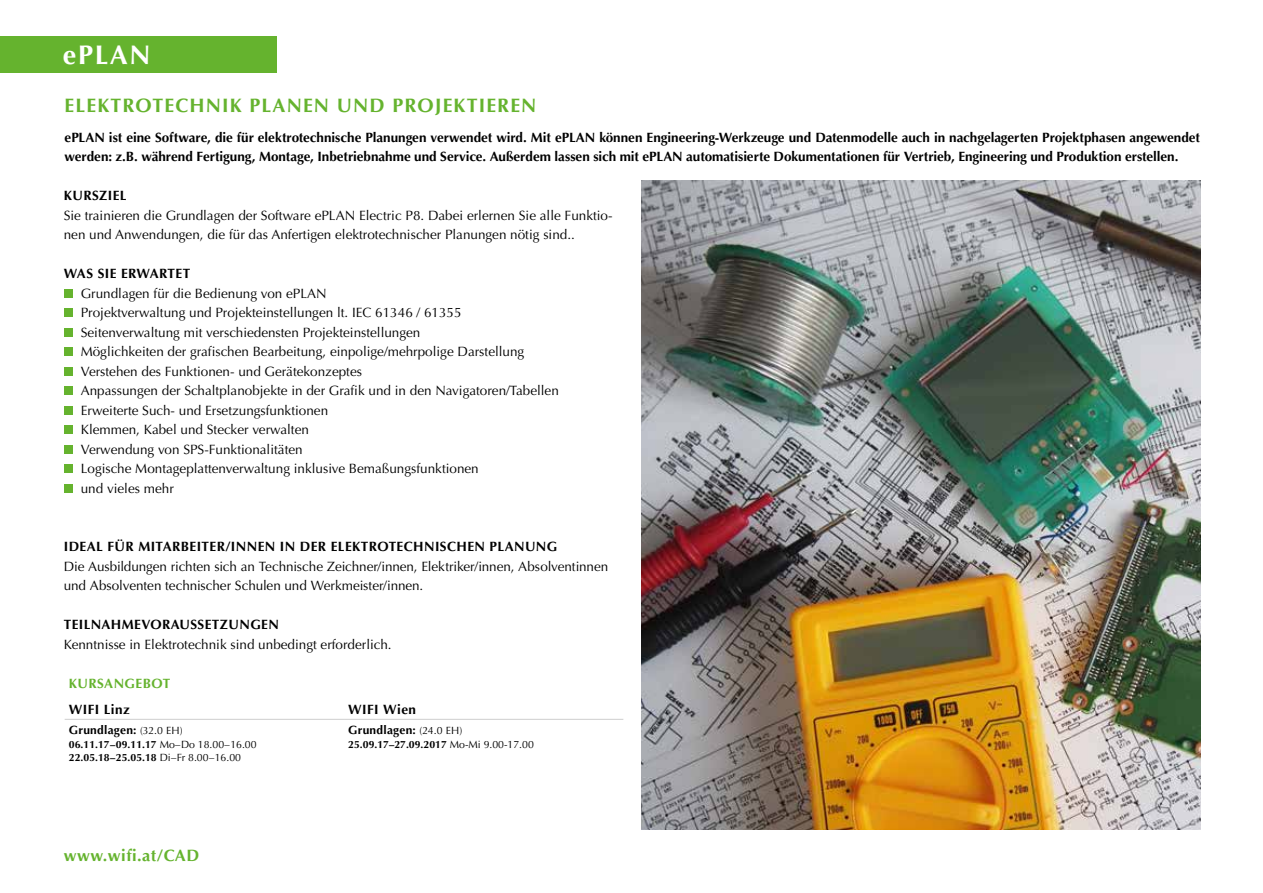
<style>
.page{position:relative;width:1263px;height:893px;background:#fff}
.page>*{position:absolute;margin:0;border:0;box-sizing:border-box;transform-origin:0 0}
.t1{font:700 27px "Optima LT Std";letter-spacing:.06em;color:#fff}
.t2{font:700 19.5px "Optima LT Std";letter-spacing:.06em;color:#65b32e}
.t3{font:700 16.5px "Optima LT Std";letter-spacing:.03em;color:#65b32e}
.t4{font:13.5px/19.5px "Optima LT Std";color:#000}
.t5{font:700 13.5px/19.5px "Optima LT Std";color:#000}
.t6{font:700 13.5px "Optima LT Std";letter-spacing:.03em;color:#000}
.t7{font:700 13.5px "Optima LT Std";letter-spacing:.03em;color:#65b32e}
.t8{font:700 12px "Optima LT Std";letter-spacing:.02em;color:#000}
.t9{font:700 10.5px/13.5px "Optima LT Std";color:#000}
.s1{font-weight:400;font-size:10.5px}
.s2{font-weight:400}
</style>
<div class="page">
<div style="left:0;top:36px;width:276px;height:36px;background:#65b32e"></div>
<div style="left:64px;top:289px;width:9px;height:9px;background:#65b32e"></div>
<div style="left:64px;top:308px;width:9px;height:9px;background:#65b32e"></div>
<div style="left:64px;top:328px;width:9px;height:9px;background:#65b32e"></div>
<div style="left:64px;top:347px;width:9px;height:9px;background:#65b32e"></div>
<div style="left:64px;top:367px;width:9px;height:9px;background:#65b32e"></div>
<div style="left:64px;top:386px;width:9px;height:9px;background:#65b32e"></div>
<div style="left:64px;top:406px;width:9px;height:9px;background:#65b32e"></div>
<div style="left:64px;top:425px;width:9px;height:9px;background:#65b32e"></div>
<div style="left:64px;top:445px;width:9px;height:9px;background:#65b32e"></div>
<div style="left:64px;top:464px;width:9px;height:9px;background:#65b32e"></div>
<div style="left:64px;top:484px;width:9px;height:9px;background:#65b32e"></div>
<hr style="left:65px;top:719px;width:279px;height:1px;background:#d4d4d4">
<hr style="left:344px;top:719px;width:279px;height:1px;background:#d4d4d4">
<img style="left:641px;top:181px;width:559px;height:648px">
<h1 class="t1" style="left:63px;top:39px;width:89px">ePLAN</h1>
<h2 class="t2" style="left:65px;top:94px;width:473px">ELEKTROTECHNIK PLANEN UND PROJEKTIEREN</h2>
<p class="t5" style="left:65px;top:128px;width:1137px">ePLAN ist eine Software, die für elektrotechnische Planungen verwendet wird. Mit ePLAN können Engineering-Werkzeuge und Datenmodelle auch in nachgelagerten Projektphasen angewendet werden: z.B. während Fertigung, Montage, Inbetriebnahme und Service. Außerdem lassen sich mit ePLAN automatisierte Dokumentationen für Vertrieb, Engineering und Produktion erstellen.</p>
<p class="t6" style="left:64px;top:188px;width:64px">KURSZIEL</p>
<p class="t4" style="left:64px;top:206px;width:550px">Sie trainieren die Grundlagen der Software ePLAN Electric P8. Dabei erlernen Sie alle Funktio&shy;nen und Anwendungen, die für das Anfertigen elektrotechnischer Planungen nötig sind..</p>
<p class="t6" style="left:64px;top:266px;width:128px">WAS SIE ERWARTET</p>
<p class="t4" style="left:81px;top:284px;width:480px">Grundlagen für die Bedienung von ePLAN<br>Projektverwaltung und Projekteinstellungen lt. IEC 61346 / 61355<br>Seitenverwaltung mit verschiedensten Projekteinstellungen<br>Möglichkeiten der grafischen Bearbeitung, einpolige/mehrpolige Darstellung Verstehen des Funktionen- und Gerätekonzeptes<br>Anpassungen der Schaltplanobjekte in der Grafik und in den Navigatoren/Tabellen Erweiterte Such- und Ersetzungsfunktionen<br>Klemmen, Kabel und Stecker verwalten<br>Verwendung von SPS-Funktionalitäten<br>Logische Montageplattenverwaltung inklusive Bemaßungsfunktionen<br>und vieles mehr</p>
<p class="t6" style="left:64px;top:539px;width:495px">IDEAL FÜR MITARBEITER/INNEN IN DER ELEKTROTECHNISCHEN PLANUNG</p>
<p class="t4" style="left:64px;top:557px;width:546px">Die Ausbildungen richten sich an Technische Zeichner/innen, Elektriker/innen, Absolventinnen und Absolventen technischer Schulen und Werkmeister/innen.</p>
<p class="t6" style="left:64px;top:617px;width:217px">TEILNAHMEVORAUSSETZUNGEN</p>
<p class="t4" style="left:64px;top:635px;width:329px">Kenntnisse in Elektrotechnik sind unbedingt erforderlich.</p>
<p class="t7" style="left:69px;top:675px;width:103px">KURSANGEBOT</p>
<p class="t6" style="left:69px;top:702px;width:62px">WIFI Linz</p>
<p class="t6" style="left:348px;top:702px;width:69px">WIFI Wien</p>
<p class="t8" style="left:69px;top:723px;width:115px">Grundlagen: <span class="s1">(32.0 EH)</span></p>
<p class="t9" style="left:69px;top:737px;width:189px">06.11.17–09.11.17 <span class="s2">Mo–Do 18.00–16.00<br></span>22.05.18–25.05.18 <span class="s2">Di–Fr 8.00–16.00</span></p>
<p class="t8" style="left:348px;top:723px;width:115px">Grundlagen: <span class="s1">(24.0 EH)</span></p>
<p class="t9" style="left:348px;top:737px;width:187px">25.09.17–27.09.2017 <span class="s2">Mo-Mi 9.00-17.00</span></p>
<p class="t3" style="left:64px;top:845px;width:137px">www.wifi.at/CAD</p>
</div>
